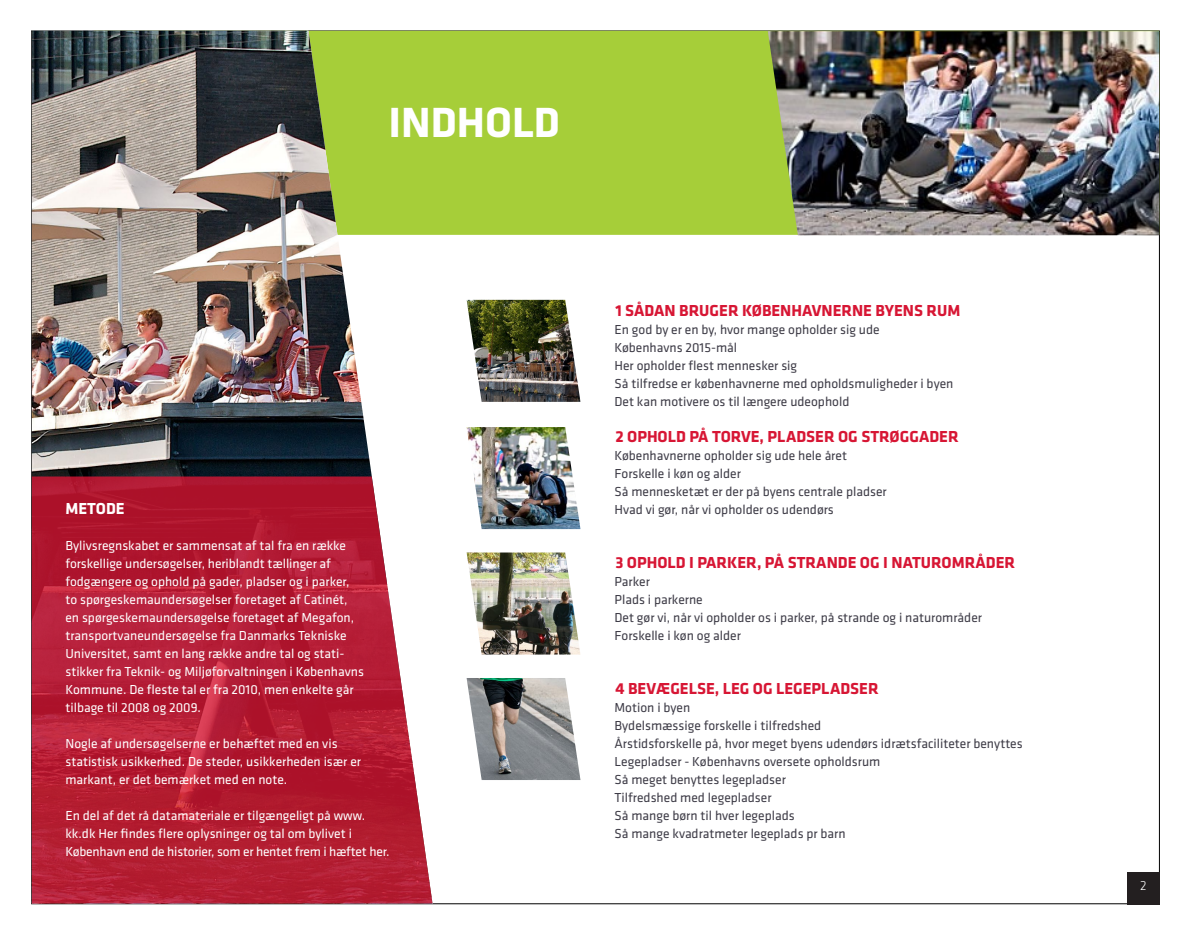
<style>
.page{position:relative;width:1191px;height:936px;background:#fff}
.page>*{position:absolute;margin:0;border:0;box-sizing:border-box;transform-origin:0 0}
.t1{font:700 43.8px "Klavika";color:#fff}
.t2{font:700 16.5px "Klavika";color:#d71634}
.t3{font:700 16.5px "Klavika";color:#fff}
.t4{font:13.5px/18px "Klavika";color:#fff}
.t5{font:13.5px/18px "Klavika";color:#3e3c47}
.t6{font:300 13.5px "Klavika";color:#fff}
</style>
<div class="page">
<div style="left:1127px;top:871px;width:32px;height:33px;background:#231f20"></div>
<div style="left:432px;top:31px;width:335px;height:204px;background:#a6ce39"></div>
<img style="left:32px;top:31px;width:400px;height:445px">
<img style="left:767px;top:31px;width:392px;height:204px">
<img style="left:466px;top:300px;width:114px;height:102px">
<img style="left:466px;top:552px;width:114px;height:102px">
<img style="left:466px;top:427px;width:114px;height:102px">
<img style="left:466px;top:678px;width:114px;height:102px">
<svg style="left:32px;top:476px;width:400px;height:427px;background:#b82c42"></svg>
<h1 class="t1" style="left:388px;top:99px;width:173px">INDHOLD</h1>
<p class="t3" style="left:65px;top:499px;width:61px">METODE</p>
<p class="t4" style="left:65px;top:537px;width:300px">Bylivsregnskabet er sammensat af tal fra en række forskellige undersøgelser, heriblandt tællinger af fodgængere og ophold på gader, pladser og i parker, to spørgeskemaundersøgelser foretaget af Catinét, en spørgeskemaundersøgelse foretaget af Megafon, transportvaneundersøgelse fra Danmarks Tekniske Universitet, samt en lang række andre tal og stati&shy;stikker fra Teknik- og Miljøforvaltningen i Københavns Kommune. De fleste tal er fra 2010, men enkelte går tilbage til 2008 og 2009.</p>
<p class="t4" style="left:65px;top:735px;width:297px">Nogle af undersøgelserne er behæftet med en vis statistisk usikkerhed. De steder, usikkerheden især er markant, er det bemærket med en note.</p>
<p class="t4" style="left:65px;top:807px;width:325px">En del af det rå datamateriale er tilgængeligt på www. kk.dk Her findes flere oplysninger og tal om bylivet i<br>København end de historier, som er hentet frem i hæftet her.</p>
<p class="t2" style="left:615px;top:301px;width:346px">1 SÅDAN BRUGER KØBENHAVNERNE BYENS RUM</p>
<p class="t5" style="left:614px;top:321px;width:340px">En god by er en by, hvor mange opholder sig ude<br>Københavns 2015-mål<br>Her opholder flest mennesker sig<br>Så tilfredse er københavnerne med opholdsmuligheder i byen Det kan motivere os til længere udeophold</p>
<p class="t2" style="left:615px;top:427px;width:345px">2 OPHOLD PÅ TORVE, PLADSER OG STRØGGADER</p>
<p class="t5" style="left:614px;top:447px;width:274px">Københavnerne opholder sig ude hele året Forskelle i køn og alder<br>Så mennesketæt er der på byens centrale pladser Hvad vi gør, når vi opholder os udendørs</p>
<p class="t2" style="left:615px;top:553px;width:401px">3 OPHOLD I PARKER, PÅ STRANDE OG I NATUROMRÅDER</p>
<p class="t5" style="left:614px;top:573px;width:369px">Parker<br>Plads i parkerne<br>Det gør vi, når vi opholder os i parker, på strande og i naturområder<br>Forskelle i køn og alder</p>
<p class="t2" style="left:615px;top:679px;width:265px">4 BEVÆGELSE, LEG OG LEGEPLADSER</p>
<p class="t5" style="left:614px;top:699px;width:410px">Motion i byen<br>Bydelsmæssige forskelle i tilfredshed<br>Årstidsforskelle på, hvor meget byens udendørs idrætsfaciliteter benyttes Legepladser - Københavns oversete opholdsrum<br>Så meget benyttes legepladser<br>Tilfredshed med legepladser<br>Så mange børn til hver legeplads<br>Så mange kvadratmeter legeplads pr barn</p>
<p class="t6" style="left:1140px;top:880px;width:8px">2</p>
</div>
